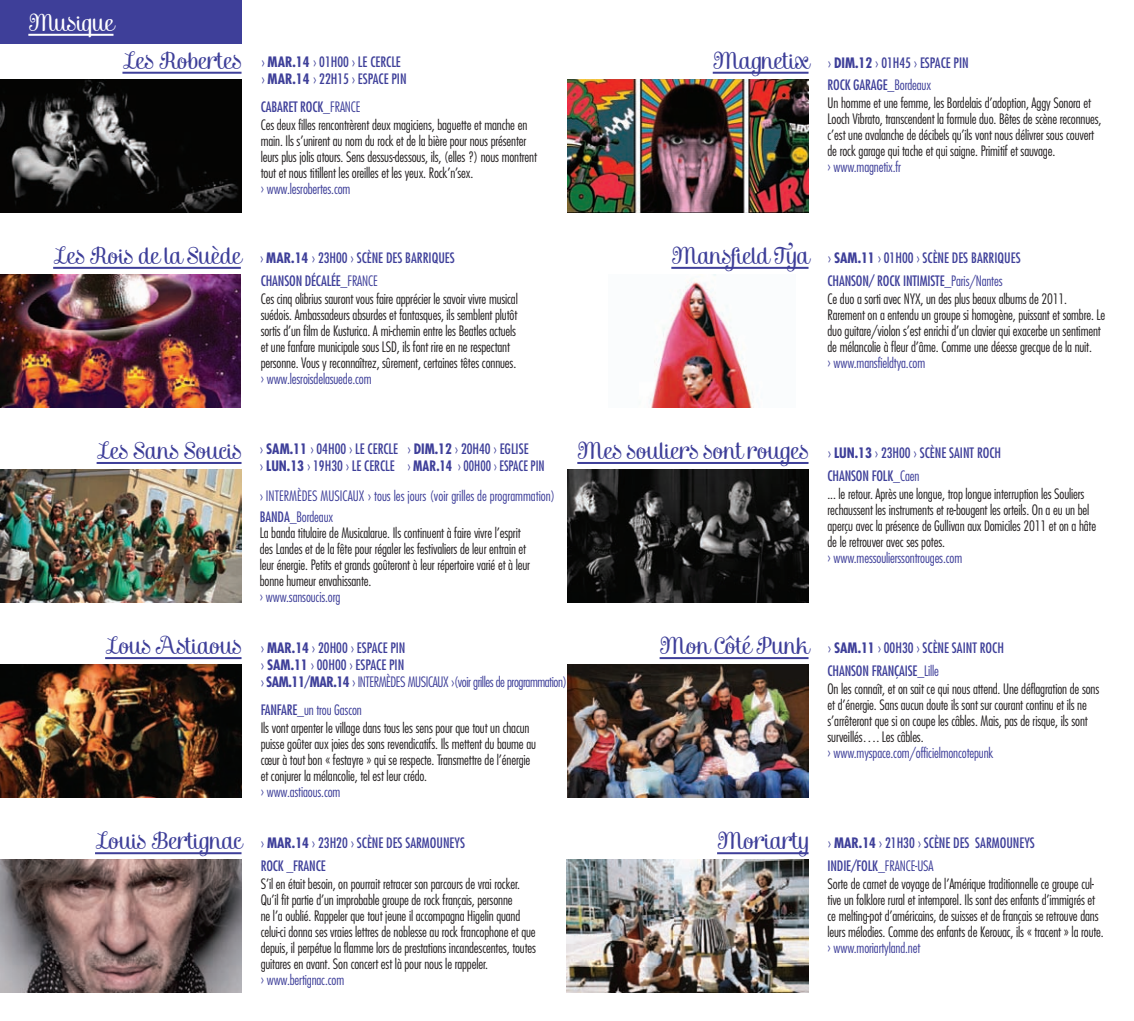
<style>
.page{position:relative;width:1134px;height:1021px;background:#fff}
.page>*{position:absolute;margin:0;border:0;box-sizing:border-box;transform-origin:0 0}
.t1{font:24px "Mishka";color:#fff}
.t2{font:300 condensed 14px/16px "Futura LT";letter-spacing:-.01em;color:#231f20}
.t3{font:condensed 14px/17px "Futura LT";color:#3e3f99}
.t4{font:300 condensed 14px "Futura LT";letter-spacing:-.01em;color:#3e3f99}
.t5{font:300 condensed 14px/17px "Futura LT";letter-spacing:-.03em;color:#3e3f99}
.s1{font-family:"Mishka";font-stretch:normal;font-size:24px}
.s2{font-weight:700}
.s3{font-weight:400;color:#3e3f99}
.s4{color:#3e3f99}
.s5{font-weight:400}
.s6{font-family:"Mishka";font-weight:400;font-stretch:normal;font-size:24px}
</style>
<div class="page">
<div style="left:0;top:0;width:242px;height:44px;background:#3e3f99"></div>
<hr style="left:28px;top:34px;width:85px;height:2px;background:#fff">
<img style="left:567px;top:469px;width:241px;height:133px">
<hr style="left:577px;top:462px;width:231px;height:2px;background:#3e3f99">
<hr style="left:122px;top:72px;width:120px;height:2px;background:#3e3f99">
<img style="left:0;top:79px;width:242px;height:133px">
<img style="left:0;top:274px;width:241px;height:133px">
<hr style="left:53px;top:267px;width:188px;height:2px;background:#3e3f99">
<img style="left:0;top:469px;width:242px;height:133px">
<hr style="left:97px;top:462px;width:145px;height:2px;background:#3e3f99">
<img style="left:0;top:664px;width:242px;height:133px">
<hr style="left:105px;top:657px;width:137px;height:2px;background:#3e3f99">
<img style="left:0;top:859px;width:242px;height:133px">
<hr style="left:95px;top:852px;width:147px;height:2px;background:#3e3f99">
<img style="left:567px;top:79px;width:241px;height:133px">
<hr style="left:713px;top:72px;width:95px;height:2px;background:#3e3f99">
<img style="left:649px;top:274px;width:105px;height:133px">
<hr style="left:671px;top:267px;width:137px;height:2px;background:#3e3f99">
<img style="left:567px;top:664px;width:241px;height:133px">
<hr style="left:660px;top:657px;width:148px;height:2px;background:#3e3f99">
<img style="left:567px;top:859px;width:241px;height:133px">
<hr style="left:717px;top:852px;width:91px;height:2px;background:#3e3f99">
<h1 class="t1" style="left:28px;top:8px;width:86px">Musique</h1>
<p class="t3" style="left:261px;top:54px;width:147px;text-indent:-139px"><span class="s1">Les Robertes</span> › <span class="s2">MAR.14</span> › 01H00 › LE CERCLE › <span class="s2">MAR.14</span> › 22H15 › ESPACE PIN</p>
<p class="t2" style="left:261px;top:98px;width:268px;line-height:18px"><span class="s3">CABARET ROCK</span><span class="s4">_France<br></span>ces deux filles rencontrèrent deux magiciens, baguette et manche en</p>
<p class="t2" style="left:261px;top:133px;width:278px">main. Ils s’unirent au nom du rock et de la bière pour nous présenter leurs plus jolis atours. sens dessus-dessous, ils, (elles ?) nous montrent tout et nous titillent les oreilles et les yeux. rock’n’sex.</p>
<p class="t4" style="left:261px;top:181px;width:91px">› www.lesrobertes.com</p>
<p class="t3" style="left:53px;top:249px;width:403px"><span class="s1">Les Rois de la Suède</span> › <span class="s2">MAR.14</span> › 23H00 › SCÈNE DES BARRIQUES</p>
<p class="t2" style="left:261px;top:271px;width:259px;line-height:18px"><span class="s3">CHANSON DÉCALÉE</span><span class="s4">_France<br></span>ces cinq olibrius sauront vous faire apprécier le savoir vivre musical</p>
<p class="t2" style="left:261px;top:306px;width:258px">suédois. ambassadeurs absurdes et fantasques, ils semblent plutôt sortis d’un film de Kusturica. a mi-chemin entre les Beatles actuels et une fanfare municipale sous Lsd, ils font rire en ne respectant personne. Vous y reconnaîtrez, sûrement, certaines têtes connues.</p>
<p class="t4" style="left:261px;top:370px;width:112px">› www.lesroisdelasuede.com</p>
<p class="t3" style="left:713px;top:54px;width:257px"><span class="s1">Magnetix</span> › <span class="s2">DIM.12</span> › 01H45 › ESPACE PIN</p>
<p class="t2" style="left:827px;top:76px;width:265px;line-height:18px"><span class="s3">ROCK GARAGE</span><span class="s4">_Bordeaux<br></span>un homme et une femme, les Bordelais d’adoption, aggy sonora et</p>
<p class="t2" style="left:827px;top:111px;width:275px">Looch Vibrato, transcendent la formule duo. Bêtes de scène reconnues, c’est une avalanche de décibels qu’ils vont nous délivrer sous couvert de rock garage qui tache et qui saigne. Primitif et sauvage.</p>
<p class="t4" style="left:827px;top:159px;width:75px">› www.magnetix.fr</p>
<p class="t3" style="left:671px;top:249px;width:351px"><span class="s1">Mansfield Tya</span> › <span class="s2">SAM.11</span> › 01H00 › SCÈNE DES BARRIQUES</p>
<p class="t2" style="left:827px;top:271px;width:241px;line-height:18px"><span class="s3">CHANSON/ ROCK INTIMISTE_</span><span class="s4">Paris/nantes<br></span>ce duo a sorti avec nYx, un des plus beaux albums de 2011.</p>
<p class="t2" style="left:827px;top:306px;width:279px">rarement on a entendu un groupe si homogène, puissant et sombre. Le duo guitare/violon s’est enrichi d’un clavier qui exacerbe un sentiment de mélancolie à fleur d’âme. comme une déesse grecque de la nuit.</p>
<p class="t4" style="left:827px;top:354px;width:99px">› www.mansfieldtya.com</p>
<p class="t3" style="left:97px;top:440px;width:303px;text-align:right"><span class="s1">Les Sans Soucis</span> › <span class="s2">SAM.11</span> › 04H00 › LE CERCLE › <span class="s2">LUN.13</span> › 19H30 › LE CERCLE</p>
<p class="t3" style="left:407px;top:440px;width:139px">› <span class="s2">DIM.12</span> › 20H40 › EGLISE<br>› <span class="s2">MAR.14</span> › 00H00 › ESPACE PIN</p>
<p class="t4" style="left:260px;top:488px;width:297px"><span class="s5">›</span> Intermèdes musIcaux <span class="s5">›</span> tous les jours (voir grilles de programmation)</p>
<p class="t2" style="left:260px;top:508px;width:272px"><span class="s3">BANDA</span><span class="s4">_Bordeaux<br></span>La banda titulaire de musicalarue. Ils continuent à faire vivre l’esprit des Landes et de la fête pour régaler les festivaliers de leur entrain et leur énergie. Petits et grands goûteront à leur répertoire varié et à leur bonne humeur envahissante.</p>
<p class="t4" style="left:260px;top:588px;width:82px">› www.sansoucis.org</p>
<p class="t3" style="left:577px;top:444px;width:425px"><span class="s1">Mes souliers sont rouges</span> › <span class="s2">LUN.13</span> › 23H00 › SCÈNE SAINT ROCH</p>
<p class="t2" style="left:827px;top:466px;width:258px;line-height:18px"><span class="s3">CHANSON FOLK</span><span class="s4">_caen<br></span>... le retour. après une longue, trop longue interruption les souliers</p>
<p class="t2" style="left:827px;top:501px;width:270px">rechaussent les instruments et re-bougent les orteils. On a eu un bel aperçu avec la présence de Gullivan aux domiciles 2011 et on a hâte de le retrouver avec ses potes.</p>
<p class="t4" style="left:827px;top:549px;width:136px">› www.messoulierssontrouges.com</p>
<p class="t5" style="left:261px;top:639px;width:308px;text-indent:-156px"><span class="s6">Lous Astiaous</span> <span class="s5">›</span> <span class="s2">MAR.14</span> <span class="s5">› 20H00 › ESPACE PIN<br>›</span> <span class="s2">SAM.11</span> <span class="s5">› 00H00 › ESPACE PIN<br>›</span> <span class="s2">SAM.11</span><span class="s5">/</span><span class="s2">MAR.14</span> <span class="s5">›</span> Intermèdes musIcaux <span class="s5">›</span>(voir grilles de programmation)</p>
<p class="t2" style="left:261px;top:700px;width:270px;line-height:18px"><span class="s3">FANFARE</span><span class="s4">_un trou Gascon<br></span>Ils vont arpenter le village dans tous les sens pour que tout un chacun</p>
<p class="t2" style="left:261px;top:735px;width:277px">puisse goûter aux joies des sons revendicatifs. Ils mettent du baume au cœur à tout bon « festayre » qui se respecte. transmettre de l’énergie et conjurer la mélancolie, tel est leur crédo.</p>
<p class="t4" style="left:261px;top:783px;width:81px">› www.astiaous.com</p>
<p class="t3" style="left:660px;top:639px;width:346px"><span class="s1">Mon Côté Punk</span> › <span class="s2">SAM.11</span> › 00H30 › SCÈNE SAINT ROCH</p>
<p class="t2" style="left:827px;top:661px;width:273px;line-height:18px"><span class="s3">CHANSON FRANÇAISE</span><span class="s4">_Lille<br></span>On les connaît, et on sait ce qui nous attend. une déflagration de sons</p>
<p class="t2" style="left:827px;top:696px;width:262px;text-align:justify">et d’énergie. sans aucun doute ils sont sur courant continu et ils ne s’arrêteront que si on coupe les câbles. mais, pas de risque, ils sont surveillés…. Les câbles.</p>
<p class="t4" style="left:827px;top:744px;width:167px">› www.myspace.com/officielmoncotepunk</p>
<p class="t3" style="left:95px;top:834px;width:371px"><span class="s1">Louis Bertignac</span> › <span class="s2">MAR.14</span> › 23H20 › SCÈNE DES SARMOUNEYS</p>
<p class="t3" style="left:261px;top:857px;width:66px">ROCK _FRANCE</p>
<p class="t2" style="left:261px;top:875px;width:277px">s’il en était besoin, on pourrait retracer son parcours de vrai rocker. qu’il fit partie d’un improbable groupe de rock français, personne<br>ne l’a oublié. rappeler que tout jeune il accompagna Higelin quand celui-ci donna ses vraies lettres de noblesse au rock francophone et que depuis, il perpétue la flamme lors de prestations incandescentes, toutes guitares en avant. son concert est là pour nous le rappeler.</p>
<p class="t4" style="left:261px;top:971px;width:85px">› www.bertignac.com</p>
<p class="t3" style="left:717px;top:834px;width:319px"><span class="s1">Moriarty</span> › <span class="s2">MAR.14</span> › 21H30 › SCÈNE DES SARMOUNEYS</p>
<p class="t2" style="left:827px;top:856px;width:268px;line-height:18px"><span class="s3">INDIE/FOLK</span><span class="s4">_France-usa<br></span>sorte de carnet de voyage de l’amérique traditionnelle ce groupe cul-</p>
<p class="t2" style="left:827px;top:891px;width:278px">tive un folklore rural et intemporel. Ils sont des enfants d’immigrés et ce melting-pot d’américains, de suisses et de français se retrouve dans leurs mélodies. comme des enfants de Kerouac, ils « tracent » la route.</p>
<p class="t4" style="left:827px;top:939px;width:95px">› www.moriartyland.net</p>
</div>
